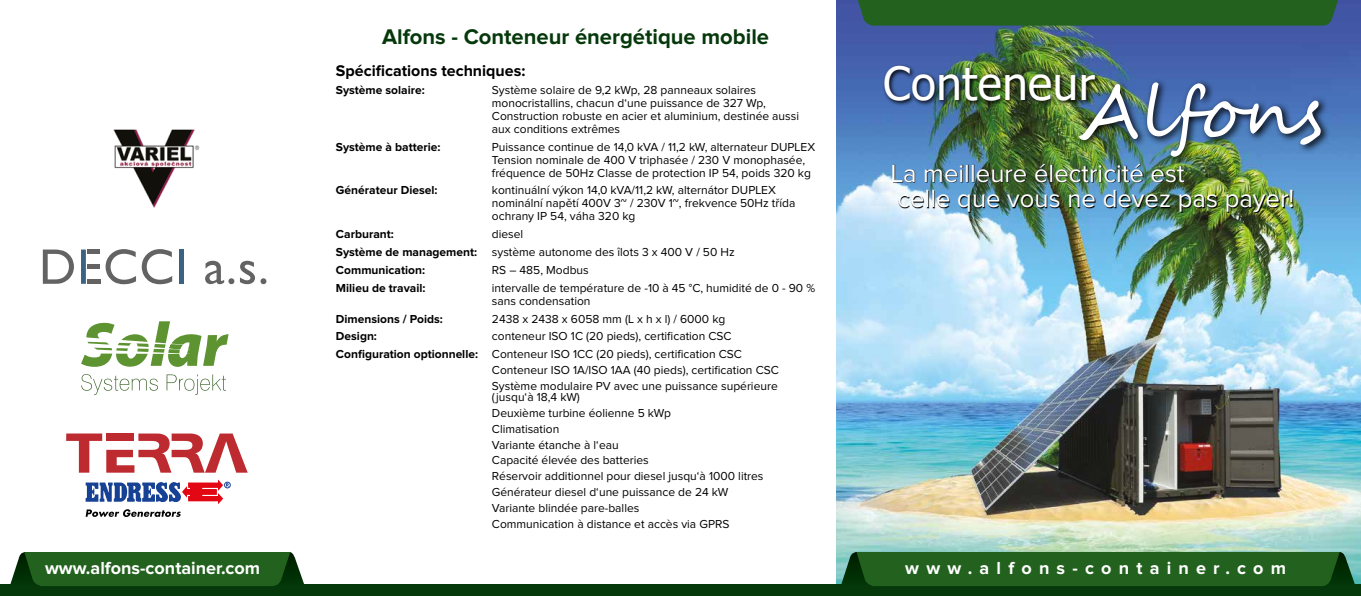
<style>
.page{position:relative;width:1361px;height:596px;background:#fff}
.page>*{position:absolute;margin:0;border:0;box-sizing:border-box;transform-origin:0 0}
.t1{font:45.6px "Tahoma";letter-spacing:.01em;color:#fff}
.t2{font:25.7px/25px "Proxima Nova";color:#fff}
.t3{font:700 22px "Proxima Nova";color:#05380a}
.t4{font:700 18px "Proxima Nova";color:#fff}
.t5{font:700 18px "Proxima Nova";letter-spacing:.4em;color:#fff}
.t6{font:700 16px "Proxima Nova";color:#000}
.t7{font:12px/15.8px "Proxima Nova";color:#000}
.t8{font:700 12px "Proxima Nova";color:#000}
.s1{font-weight:700}
</style>
<div class="page">
<img style="left:836px;top:0;width:525px;height:583px">
<img style="left:893px;top:164px;width:400px;height:49px">
<div style="left:0;top:583px;width:1361px;height:12px;background:#05380a"></div>
<svg style="left:840px;top:551px;width:515px;height:34px;background:#266425"></svg>
<svg style="left:10px;top:552px;width:295px;height:33px;background:#286324"></svg>
<div style="left:855px;top:0;width:486px;height:26px;background:#23621e"></div>
<svg style="left:81px;top:374px;width:77px;height:21px"></svg>
<svg style="left:167px;top:374px;width:59px;height:21px"></svg>
<svg style="left:81px;top:321px;width:148px;height:46px"></svg>
<img style="left:113px;top:129px;width:87px;height:79px">
<svg style="left:43px;top:249px;width:31px;height:34px"></svg>
<div style="left:88px;top:249px;width:12px;height:5px;background:#646363"></div>
<hr style="left:88px;top:264px;width:12px;height:4px;background:#646363">
<hr style="left:88px;top:279px;width:13px;height:4px;background:#646363">
<svg style="left:81px;top:249px;width:5px;height:34px"></svg>
<svg style="left:106px;top:249px;width:30px;height:35px"></svg>
<svg style="left:142px;top:249px;width:30px;height:35px"></svg>
<div style="left:179px;top:249px;width:5px;height:34px;background:#3a6282"></div>
<svg style="left:205px;top:260px;width:29px;height:24px"></svg>
<svg style="left:240px;top:260px;width:26px;height:24px"></svg>
<svg style="left:66px;top:433px;width:182px;height:83px"></svg>
<img style="left:1075px;top:78px;width:255px;height:88px">
<img style="left:1079px;top:82px;width:242px;height:74px">
<img style="left:882px;top:64px;width:219px;height:43px">
<h3 class="t3" style="left:382px;top:26px;width:388px">Alfons - Conteneur énergétique mobile</h3>
<h3 class="t6" style="left:336px;top:63px;width:191px">Spécifications techniques:</h3>
<p class="t8" style="left:336px;top:84px;width:90px">Système solaire:</p>
<p class="t7" style="left:492px;top:84px;width:309px;line-height:13px">Système solaire de 9,2 kWp, 28 panneaux solaires monocristallins, chacun d‘une puissance de 327 Wp, Construction robuste en acier et aluminium, destinée aussi aux conditions extrêmes</p>
<p class="t8" style="left:336px;top:141px;width:106px">Système à batterie:</p>
<p class="t7" style="left:492px;top:140px;width:325px;line-height:13px">Puissance continue de 14,0 kVA / 11,2 kW, alternateur DUPLEX<br>Tension nominale de 400 V triphasée / 230 V monophasée, fréquence de 50Hz Classe de protection IP 54, poids 320 kg</p>
<p class="t8" style="left:336px;top:185px;width:103px">Générateur Diesel:</p>
<p class="t7" style="left:492px;top:184px;width:305px;line-height:13px">kontinuální výkon 14,0 kVA/11,2 kW, alternátor DUPLEX nominální napětí 400V 3~ / 230V 1~, frekvence 50Hz třída ochrany IP 54, váha 320 kg</p>
<p class="t8" style="left:336px;top:228px;width:59px">Carburant:</p>
<p class="t7" style="left:336px;top:226px;width:400px;line-height:17.8px;text-indent:156px">diesel<br><span class="s1">Système de management:</span> système autonome des îlots 3 x 400 V / 50 Hz<br><span class="s1">Communication:</span></p>
<p class="t7" style="left:492px;top:262px;width:98px">RS – 485, Modbus</p>
<p class="t8" style="left:336px;top:282px;width:91px">Milieu de travail:</p>
<p class="t7" style="left:492px;top:281px;width:325px;line-height:13px">intervalle de température de -10 à 45 °C, humidité de 0 - 90 % sans condensation</p>
<p class="t8" style="left:336px;top:313px;width:108px">Dimensions / Poids:</p>
<p class="t7" style="left:492px;top:311px;width:235px">2438 x 2438 x 6058 mm (L x h x l) / 6000 kg</p>
<p class="t8" style="left:336px;top:331px;width:42px">Design:</p>
<p class="t7" style="left:336px;top:328px;width:407px;line-height:17.8px;text-indent:156px">conteneur ISO 1C (20 pieds), certification CSC<br><span class="s1">Configuration optionnelle:</span> Conteneur ISO 1CC (20 pieds), certification CSC</p>
<p class="t7" style="left:492px;top:362px;width:288px">Conteneur ISO 1A/ISO 1AA (40 pieds), certification CSC<br>Système modulaire PV avec une puissance supérieure</p>
<p class="t7" style="left:492px;top:389px;width:273px">(jusqu‘à 18,4 kW)<br>Deuxième turbine éolienne 5 kWp<br>Climatisation<br>Variante étanche à l‘eau<br>Capacité élevée des batteries<br>Réservoir additionnel pour diesel jusqu‘à 1000 litres<br>Générateur diesel d‘une puissance de 24 kW<br>Variante blindée pare-balles<br>Communication à distance et accès via GPRS</p>
<h1 class="t1" style="left:883px;top:53px;width:213px">Conteneur</h1>
<h2 class="t2" style="left:891px;top:162px;width:405px">La meilleure électricité est<br>celle que vous ne devez pas payer!</h2>
<h3 class="t4" style="left:45px;top:559px;width:217px">www.alfons-container.com</h3>
<h3 class="t5" style="left:905px;top:559px;width:382px">www.alfons-container.com</h3>
</div>
